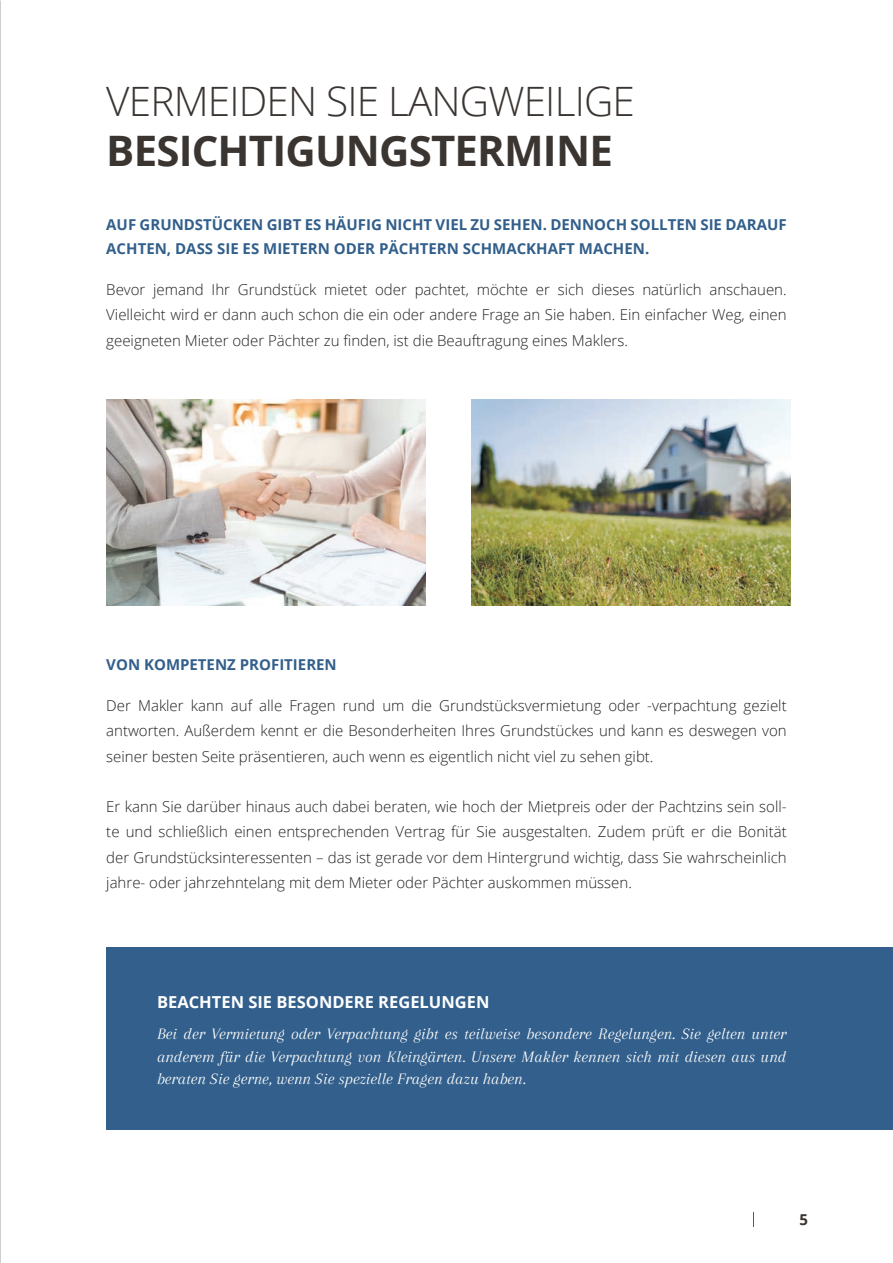
<style>
.page{position:relative;width:893px;height:1263px;background:#fff}
.page>*{position:absolute;margin:0;border:0;box-sizing:border-box;transform-origin:0 0}
.t1{font:700 42px "Open Sans";letter-spacing:-.02em;color:#3b3532}
.t2{font:300 40.5px "Open Sans";letter-spacing:-.02em;color:#3b3532}
.t3{font:italic 16.5px/22.5px "Arapey";color:#fff;text-align:justify}
.t4{font:700 16.5px "Open Sans";color:#fff}
.t5{font:300 15px/25.5px "Open Sans";color:#231f20;text-align:justify}
.t6{font:700 15px/24px "Open Sans";color:#325f8b}
.t7{font:700 15px "Open Sans";color:#3b3532}
</style>
<div class="page">
<svg style="left:753px;top:1212px;width:1px;height:14px"></svg>
<img style="left:472px;top:400px;width:319px;height:206px">
<img style="left:106px;top:400px;width:319px;height:206px">
<div style="left:106px;top:947px;width:787px;height:183px;background:#325f8b"></div>
<h2 class="t2" style="left:106px;top:74px;width:530px">VERMEIDEN SIE LANGWEILIGE</h2>
<h1 class="t1" style="left:106px;top:121px;width:508px">BESICHTIGUNGSTERMINE</h1>
<p class="t6" style="left:106px;top:212px;width:682px">AUF GRUNDSTÜCKEN GIBT ES HÄUFIG NICHT VIEL ZU SEHEN. DENNOCH SOLLTEN SIE DARAUF<br>ACHTEN, DASS SIE ES MIETERN ODER PÄCHTERN SCHMACKHAFT MACHEN.</p>
<p class="t5" style="left:106px;top:276px;width:682px">Bevor jemand Ihr Grundstück mietet oder pachtet, möchte er sich dieses natürlich anschauen.<br>Vielleicht wird er dann auch schon die ein oder andere Frage an Sie haben. Ein einfacher Weg, einen geeigneten Mieter oder Pächter zu finden, ist die Beauftragung eines Maklers.</p>
<p class="t6" style="left:106px;top:652px;width:232px">VON KOMPETENZ PROFITIEREN</p>
<p class="t5" style="left:106px;top:692px;width:682px">Der Makler kann auf alle Fragen rund um die Grundstücksvermietung oder -verpachtung gezielt antworten. Außerdem kennt er die Besonderheiten Ihres Grundstückes und kann es deswegen von seiner besten Seite präsentieren, auch wenn es eigentlich nicht viel zu sehen gibt.</p>
<p class="t5" style="left:106px;top:793px;width:682px">Er kann Sie darüber hinaus auch dabei beraten, wie hoch der Mietpreis oder der Pachtzins sein soll&shy;te und schließlich einen entsprechenden Vertrag für Sie ausgestalten. Zudem prüft er die Bonität der Grundstücksinteressenten – das ist gerade vor dem Hintergrund wichtig, dass Sie wahrscheinlich jahre- oder jahrzehntelang mit dem Mieter oder Pächter auskommen müssen.</p>
<p class="t4" style="left:157px;top:990px;width:334px">BEACHTEN SIE BESONDERE REGELUNGEN</p>
<p class="t3" style="left:157px;top:1023px;width:631px">Bei der Vermietung oder Verpachtung gibt es teilweise besondere Regelungen. Sie gelten unter anderem für die Verpachtung von Kleingärten. Unsere Makler kennen sich mit diesen aus und beraten Sie gerne, wenn Sie spezielle Fragen dazu haben.</p>
<p class="t7" style="left:799px;top:1209px;width:10px">5</p>
</div>
